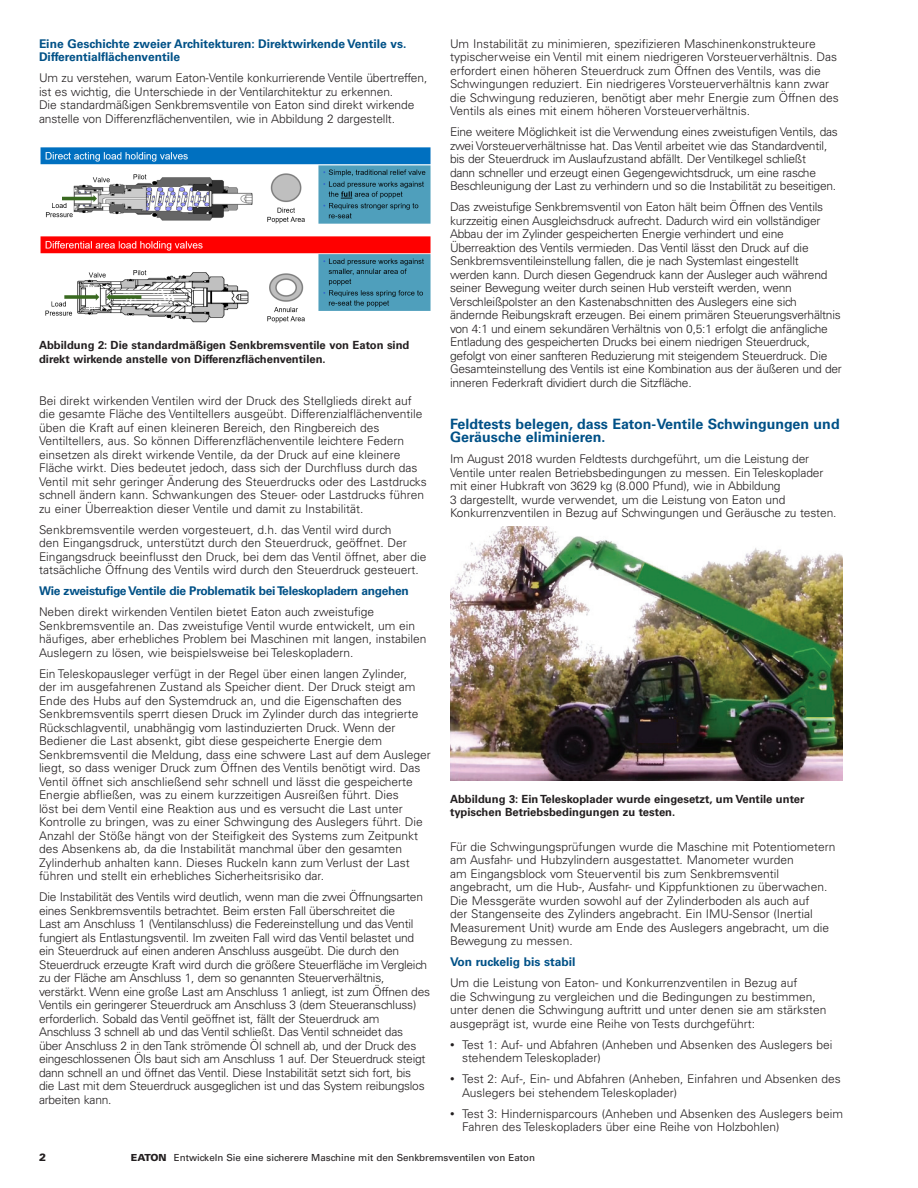
<style>
.page{position:relative;width:918px;height:1188px;background:#fff}
.page>*{position:absolute;margin:0;border:0;box-sizing:border-box;transform-origin:0 0}
._02_Body__8pt{font:700 14.25px/13.5px "Univers LT Std";color:#005187}
._02_Body__8pt-2{font:300 12px/13.5px "Univers LT Std";letter-spacing:-.01em;color:#231f20}
._02_Body__8pt-3{font:700 12px/13.5px "Univers LT Std";color:#005187}
._02_Body__8pt-4{font:700 12px "Univers LT Std";letter-spacing:-.02em;color:#005187}
._05_Caption_Head{font:700 11.25px/13.5px "Univers LT Std";color:#231f20}
.t1{font:900 10.5px "Univers LT Std";color:#231f20}
.t2{font:9.75px "Univers LT Std";color:#231f20}
.s1{font-size:9px}
.s2{font-weight:900}
</style>
<div class="page">
<img style="left:40px;top:147px;width:391px;height:176px">
<img style="left:450px;top:526px;width:393px;height:255px">
<p class="_02_Body__8pt-3" style="left:39px;top:37px;width:369px">Eine Geschichte zweier Architekturen: Direktwirkende Ventile vs.<br>Differentialflächenventile</p>
<p class="_02_Body__8pt-2" style="left:39px;top:71px;width:390px">Um zu verstehen, warum Eaton-Ventile konkurrierende Ventile übertreffen, ist es wichtig, die Unterschiede in der Ventilarchitektur zu erkennen.<br>Die standardmäßigen Senkbremsventile von Eaton sind direkt wirkende anstelle von Differenzflächenventilen, wie in Abbildung 2 dargestellt.</p>
<p class="_05_Caption_Head" style="left:39px;top:339px;width:372px">Abbildung 2: Die standardmäßigen Senkbremsventile von Eaton sind direkt wirkende anstelle von Differenzflächenventilen.</p>
<p class="_02_Body__8pt-2" style="left:39px;top:394px;width:389px">Bei direkt wirkenden Ventilen wird der Druck des Stellglieds direkt auf die gesamte Fläche des Ventiltellers ausgeübt. Differenzialflächenventile üben die Kraft auf einen kleineren Bereich, den Ringbereich des Ventiltellers, aus. So können Differenzflächenventile leichtere Federn einsetzen als direkt wirkende Ventile, da der Druck auf eine kleinere Fläche wirkt. Dies bedeutet jedoch, dass sich der Durchfluss durch das Ventil mit sehr geringer Änderung des Steuerdrucks oder des Lastdrucks schnell ändern kann. Schwankungen des Steuer- oder Lastdrucks führen zu einer Überreaktion dieser Ventile und damit zu Instabilität.</p>
<p class="_02_Body__8pt-2" style="left:39px;top:523px;width:389px">Senkbremsventile werden vorgesteuert, d.h. das Ventil wird durch<br>den Eingangsdruck, unterstützt durch den Steuerdruck, geöffnet. Der Eingangsdruck beeinflusst den Druck, bei dem das Ventil öffnet, aber die tatsächliche Öffnung des Ventils wird durch den Steuerdruck gesteuert.</p>
<p class="_02_Body__8pt-4" style="left:39px;top:584px;width:371px">Wie zweistufige Ventile die Problematik bei Teleskopladern angehen</p>
<p class="_02_Body__8pt-2" style="left:39px;top:605px;width:389px">Neben direkt wirkenden Ventilen bietet Eaton auch zweistufige Senkbremsventile an. Das zweistufige Ventil wurde entwickelt, um ein häufiges, aber erhebliches Problem bei Maschinen mit langen, instabilen Auslegern zu lösen, wie beispielsweise bei Teleskopladern.</p>
<p class="_02_Body__8pt-2" style="left:39px;top:667px;width:393px">Ein Teleskopausleger verfügt in der Regel über einen langen Zylinder,<br>der im ausgefahrenen Zustand als Speicher dient. Der Druck steigt am Ende des Hubs auf den Systemdruck an, und die Eigenschaften des Senkbremsventils sperrt diesen Druck im Zylinder durch das integrierte Rückschlagventil, unabhängig vom lastinduzierten Druck. Wenn der Bediener die Last absenkt, gibt diese gespeicherte Energie dem Senkbremsventil die Meldung, dass eine schwere Last auf dem Ausleger liegt, so dass weniger Druck zum Öffnen des Ventils benötigt wird. Das Ventil öffnet sich anschließend sehr schnell und lässt die gespeicherte Energie abfließen, was zu einem kurzzeitigen Ausreißen führt. Dies<br>löst bei dem Ventil eine Reaktion aus und es versucht die Last unter Kontrolle zu bringen, was zu einer Schwingung des Auslegers führt. Die Anzahl der Stöße hängt von der Steifigkeit des Systems zum Zeitpunkt des Absenkens ab, da die Instabilität manchmal über den gesamten Zylinderhub anhalten kann. Dieses Ruckeln kann zum Verlust der Last führen und stellt ein erhebliches Sicherheitsrisiko dar.</p>
<p class="_02_Body__8pt-2" style="left:39px;top:890px;width:393px">Die Instabilität des Ventils wird deutlich, wenn man die zwei Öffnungsarten eines Senkbremsventils betrachtet. Beim ersten Fall überschreitet die<br>Last am Anschluss 1 (Ventilanschluss) die Federeinstellung und das Ventil fungiert als Entlastungsventil. Im zweiten Fall wird das Ventil belastet und ein Steuerdruck auf einen anderen Anschluss ausgeübt. Die durch den Steuerdruck erzeugte Kraft wird durch die größere Steuerfläche im Vergleich zu der Fläche am Anschluss 1, dem so genannten Steuerverhältnis, verstärkt. Wenn eine große Last am Anschluss 1 anliegt, ist zum Öffnen des Ventils ein geringerer Steuerdruck am Anschluss 3 (dem Steueranschluss) erforderlich. Sobald das Ventil geöffnet ist, fällt der Steuerdruck am Anschluss 3 schnell ab und das Ventil schließt. Das Ventil schneidet das<br>über Anschluss 2 in den Tank strömende Öl schnell ab, und der Druck des eingeschlossenen Öls baut sich am Anschluss 1 auf. Der Steuerdruck steigt dann schnell an und öffnet das Ventil. Diese Instabilität setzt sich fort, bis<br>die Last mit dem Steuerdruck ausgeglichen ist und das System reibungslos arbeiten kann.</p>
<p class="_02_Body__8pt-2" style="left:450px;top:37px;width:390px">Um Instabilität zu minimieren, spezifizieren Maschinenkonstrukteure typischerweise ein Ventil mit einem niedrigeren Vorsteuerverhältnis. Das erfordert einen höheren Steuerdruck zum Öffnen des Ventils, was die Schwingungen reduziert. Ein niedrigeres Vorsteuerverhältnis kann zwar die Schwingung reduzieren, benötigt aber mehr Energie zum Öffnen des Ventils als eines mit einem höheren Vorsteuerverhältnis.</p>
<p class="_02_Body__8pt-2" style="left:450px;top:125px;width:389px">Eine weitere Möglichkeit ist die Verwendung eines zweistufigen Ventils, das zwei Vorsteuerverhältnisse hat. Das Ventil arbeitet wie das Standardventil, bis der Steuerdruck im Auslaufzustand abfällt. Der Ventilkegel schließt<br>dann schneller und erzeugt einen Gegengewichtsdruck, um eine rasche Beschleunigung der Last zu verhindern und so die Instabilität zu beseitigen.</p>
<p class="_02_Body__8pt-2" style="left:450px;top:200px;width:393px">Das zweistufige Senkbremsventil von Eaton hält beim Öffnen des Ventils kurzzeitig einen Ausgleichsdruck aufrecht. Dadurch wird ein vollständiger Abbau der im Zylinder gespeicherten Energie verhindert und eine Überreaktion des Ventils vermieden. Das Ventil lässt den Druck auf die Senkbremsventileinstellung fallen, die je nach Systemlast eingestellt<br>werden kann. Durch diesen Gegendruck kann der Ausleger auch während seiner Bewegung weiter durch seinen Hub versteift werden, wenn Verschleißpolster an den Kastenabschnitten des Auslegers eine sich ändernde Reibungskraft erzeugen. Bei einem primären Steuerungsverhältnis von 4:1 und einem sekundären Verhältnis von 0,5:1 erfolgt die anfängliche Entladung des gespeicherten Drucks bei einem niedrigen Steuerdruck, gefolgt von einer sanfteren Reduzierung mit steigendem Steuerdruck. Die Gesamteinstellung des Ventils ist eine Kombination aus der äußeren und der inneren Federkraft dividiert durch die Sitzfläche.</p>
<p class="_02_Body__8pt" style="left:450px;top:417px;width:391px">Feldtests belegen, dass Eaton-Ventile Schwingungen und<br>Geräusche eliminieren.</p>
<p class="_02_Body__8pt-2" style="left:450px;top:452px;width:388px">Im August 2018 wurden Feldtests durchgeführt, um die Leistung der Ventile unter realen Betriebsbedingungen zu messen. Ein Teleskoplader mit einer Hubkraft von 3629 kg (8.000 Pfund), wie in Abbildung<br>3 dargestellt, wurde verwendet, um die Leistung von Eaton und Konkurrenzventilen in Bezug auf Schwingungen und Geräusche zu testen.</p>
<p class="_05_Caption_Head" style="left:450px;top:792px;width:356px">Abbildung 3: Ein Teleskoplader wurde eingesetzt, um Ventile unter typischen Betriebsbedingungen zu testen.</p>
<p class="_02_Body__8pt-2" style="left:450px;top:840px;width:387px">Für die Schwingungsprüfungen wurde die Maschine mit Potentiometern am Ausfahr- und Hubzylindern ausgestattet. Manometer wurden<br>am Eingangsblock vom Steuerventil bis zum Senkbremsventil angebracht, um die Hub-, Ausfahr- und Kippfunktionen zu überwachen.<br>Die Messgeräte wurden sowohl auf der Zylinderboden als auch auf<br>der Stangenseite des Zylinders angebracht. Ein IMU-Sensor (Inertial Measurement Unit) wurde am Ende des Auslegers angebracht, um die Bewegung zu messen.</p>
<p class="_02_Body__8pt-3" style="left:450px;top:956px;width:127px">Von ruckelig bis stabil</p>
<p class="_02_Body__8pt-2" style="left:450px;top:976px;width:378px">Um die Leistung von Eaton- und Konkurrenzventilen in Bezug auf<br>die Schwingung zu vergleichen und die Bedingungen zu bestimmen, unter denen die Schwingung auftritt und unter denen sie am stärksten ausgeprägt ist, wurde eine Reihe von Tests durchgeführt:</p>
<p class="_02_Body__8pt-2" style="left:462px;top:1038px;width:372px;text-indent:-12px"><span class="s1">•</span> Test 1: Auf- und Abfahren (Anheben und Absenken des Auslegers bei stehendem Teleskoplader)</p>
<p class="_02_Body__8pt-2" style="left:462px;top:1072px;width:380px;text-indent:-12px"><span class="s1">•</span> Test 2: Auf-, Ein- und Abfahren (Anheben, Einfahren und Absenken des<br>Auslegers bei stehendem Teleskoplader)</p>
<p class="_02_Body__8pt-2" style="left:462px;top:1107px;width:383px;text-indent:-12px"><span class="s1">•</span> Test 3: Hindernisparcours (Anheben und Absenken des Auslegers beim<br>Fahren des Teleskopladers über eine Reihe von Holzbohlen)</p>
<p class="t1" style="left:39px;top:1151px;width:9px">2</p>
<p class="t2" style="left:131px;top:1152px;width:406px"><span class="s2">EATON</span> Entwickeln Sie eine sicherere Maschine mit den Senkbremsventilen von Eaton</p>
</div>
